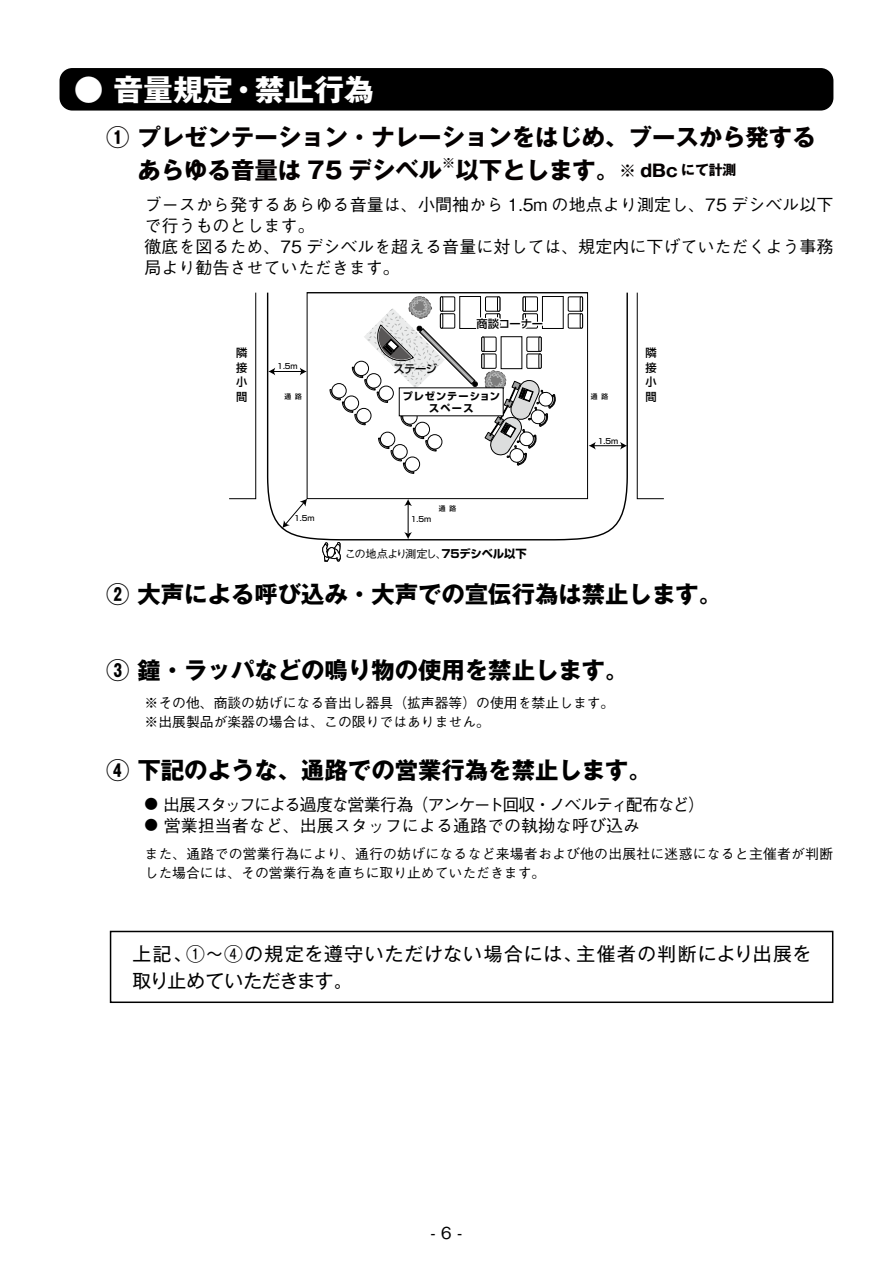
<style>
.page{position:relative;width:893px;height:1263px;background:#fff}
.page>*{position:absolute;margin:0;border:0;box-sizing:border-box;transform-origin:0 0}
.t1{font:700 29.7px "Gothic MB101 Pro";color:#fff}
.t2{font:700 23.4px "Gothic MB101 Pro";color:#000}
.t3{font:700 23.4px/33px "Gothic MB101 Pro";color:#040000}
.t4{font:18.75px/27px "Gothic MB101 Pro";letter-spacing:.05em;color:#000}
.t5{font:500 16.95px/21.3px "Gothic BBB Pro";color:#000}
.t6{font:500 16.95px "Gothic BBB Pro";letter-spacing:-.09em;color:#000}
.t7{font:500 16.5px "Gothic BBB Pro";color:#000}
.t8{font:500 13.8px/19.5px "Gothic BBB Pro";letter-spacing:.02em;color:#000}
.t9{font:500 13.8px/19.5px "Gothic BBB Pro";color:#000}
.t10{font:700 13.65px "Gothic MB101 Pro";color:#040000}
.t11{font:500 11.25px/14.7px "Shin Go Pro";letter-spacing:-.03em;color:#000;text-align:justify}
.t12{font:500 11.25px "Gothic BBB Pro";letter-spacing:-.11em;color:#000}
.t13{font:700 10.2px/12.1px "Shin Go Pro";letter-spacing:.105em;color:#000;text-align:center}
.t14{font:500 7.5px "Shin Go Pro";color:#000}
.t15{font:500 6.75px "Shin Go Pro";color:#000}
.s1{font-size:16.95px}
.s2{font-family:"Shin Go Pro";font-weight:700}
.s3{font-size:13.65px}
</style>
<div class="page">
<div style="left:60px;top:68px;width:773px;height:43px;background:#000;border-radius:13px"></div>
<svg style="left:637px;top:292px;width:27px;height:207px"></svg>
<svg style="left:229px;top:292px;width:27px;height:207px"></svg>
<svg style="left:322px;top:542px;width:19px;height:19px"></svg>
<svg style="left:266px;top:292px;width:362px;height:249px"></svg>
<div style="left:542px;top:296px;width:21px;height:32px;background:#fff"></div>
<div style="left:568px;top:297px;width:15px;height:14px;background:#fff"></div>
<div style="left:568px;top:297px;width:15px;height:14px;border:1px solid #000"></div>
<div style="left:580px;top:297px;width:3px;height:14px;border:1px solid #000"></div>
<div style="left:568px;top:314px;width:15px;height:14px;background:#fff"></div>
<div style="left:568px;top:314px;width:15px;height:14px;border:1px solid #000"></div>
<div style="left:580px;top:314px;width:3px;height:14px;border:1px solid #000"></div>
<svg style="left:330px;top:296px;width:227px;height:178px"></svg>
<div style="left:110px;top:931px;width:723px;height:72px;border:2px solid #000"></div>
<h1 class="t1" style="left:74px;top:65px;width:302px">● 音量規定・禁止行為</h1>
<h2 class="t3" style="left:137px;top:118px;width:680px;text-indent:-31px">① プレゼンテーション・ナレーションをはじめ、ブースから発するあらゆる音量は 75 デシベル</h2>
<p class="t10" style="left:442px;top:151px;width:15px">※</p>
<h2 class="t3" style="left:456px;top:151px;width:282px">以下とします。<span class="s1">※ dBc</span> <sup>にて計測</sup></h2>
<p class="t5" style="left:145px;top:191px;width:690px">ブースから発するあらゆる音量は、小間袖から 1.5m の地点より測定し、75 デシベル以下で行うものとします。<br>徹底を図るため、75 デシベルを超える音量に対しては、規定内に下げていただくよう事務局より勧告させていただきます。</p>
<p class="t11" style="left:476px;top:315px;width:68px">商談コーナー</p>
<p class="t11" style="left:236px;top:344px;width:13px">隣接小間</p>
<p class="t11" style="left:645px;top:344px;width:13px">隣接小間</p>
<p class="t14" style="left:277px;top:360px;width:22px">1.5m</p>
<p class="t11" style="left:393px;top:360px;width:45px">ステージ</p>
<p class="t13" style="left:403px;top:389px;width:98px">プレゼンテーションスペース</p>
<p class="t15" style="left:285px;top:390px;width:19px">通 路</p>
<p class="t15" style="left:591px;top:390px;width:19px">通 路</p>
<p class="t14" style="left:294px;top:512px;width:22px">1.5m</p>
<p class="t14" style="left:411px;top:513px;width:22px">1.5m</p>
<p class="t15" style="left:439px;top:502px;width:19px">通 路</p>
<p class="t12" style="left:345px;top:545px;width:183px">この地点より測定し、<span class="s2">75デシベル以下</span></p>
<p class="t14" style="left:598px;top:434px;width:22px">1.5m</p>
<h2 class="t2" style="left:106px;top:575px;width:617px">② 大声による呼び込み・大声での宣伝行為は禁止します。</h2>
<h2 class="t2" style="left:106px;top:651px;width:524px">③ 鐘・ラッパなどの鳴り物の使用を禁止します。</h2>
<p class="t9" style="left:145px;top:691px;width:471px">※その他、商談の妨げになる音出し器具（拡声器等）の使用を禁止します。※出展製品が楽器の場合は、この限りではありません。</p>
<h2 class="t2" style="left:106px;top:750px;width:547px">④ 下記のような、通路での営業行為を禁止します。</h2>
<p class="t6" style="left:145px;top:790px;width:562px"><span class="s3">●</span> 出展スタッフによる過度な営業行為（アンケート回収・ノベルティ配布など）</p>
<p class="t5" style="left:145px;top:813px;width:497px"><span class="s3">●</span> 営業担当者など、出展スタッフによる通路での執拗な呼び込み</p>
<p class="t8" style="left:145px;top:842px;width:690px">また、通路での営業行為により、通行の妨げになるなど来場者および他の出展社に迷惑になると主催者が判断した場合には、その営業行為を直ちに取り止めていただきます。</p>
<p class="t4" style="left:133px;top:937px;width:680px">上記、①〜④の規定を遵守いただけない場合には、主催者の判断により出展を取り止めていただきます。</p>
<p class="t7" style="left:431px;top:1220px;width:33px">- 6 -</p>
</div>
